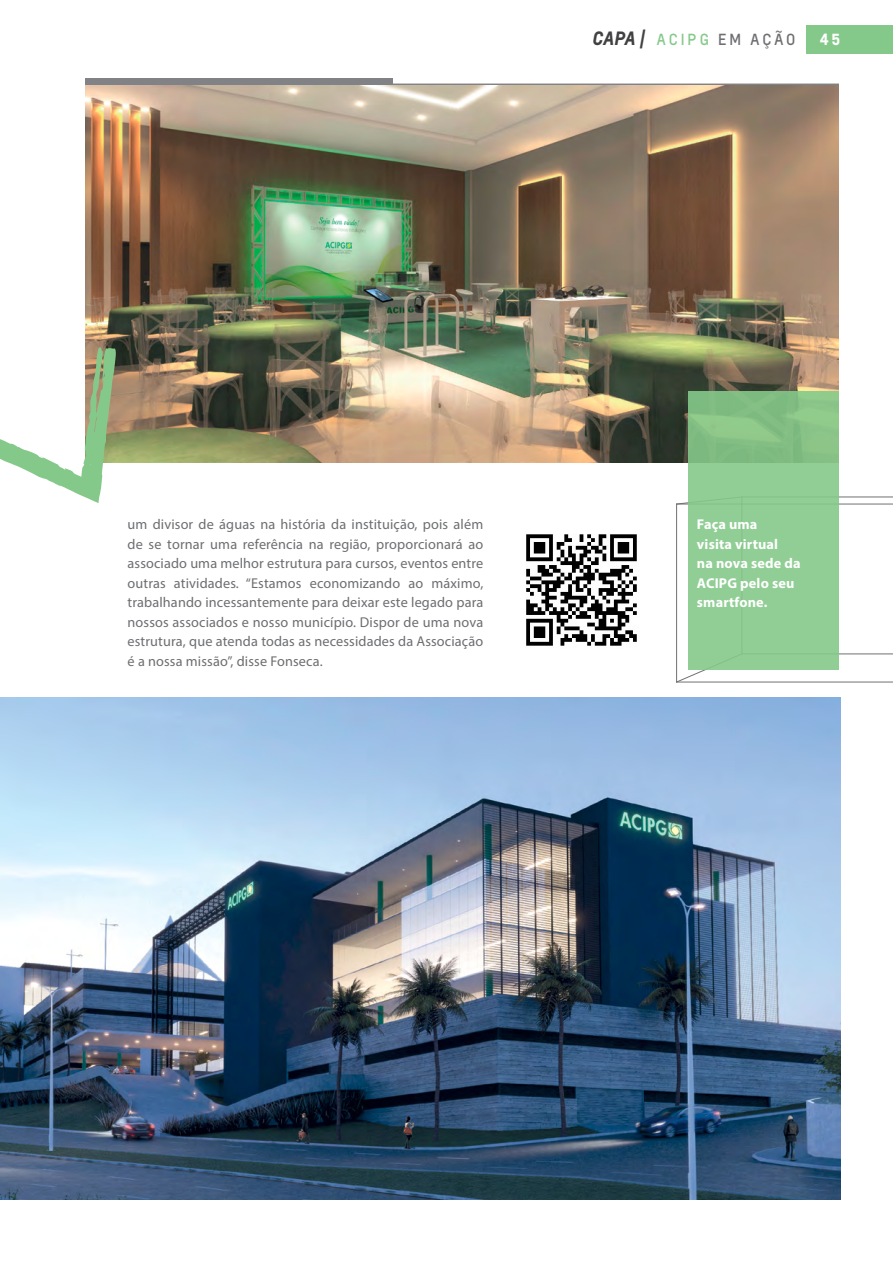
<style>
.page{position:relative;width:893px;height:1263px;background:#fff}
.page>*{position:absolute;margin:0;border:0;box-sizing:border-box;transform-origin:0 0}
.t1{font:italic 700 18px "Louis";color:#414042}
.t2{font:15px "Louis";letter-spacing:.2em;color:#6d6e71}
.t3{font:700 15px "Louis";color:#fff}
.t4{font:14.25px/19.5px "Myriad Pro";letter-spacing:.01em;color:#6d6e71;text-align:justify}
.t5{font:700 14.25px/19.5px "Myriad Pro";letter-spacing:.01em;color:#fff}
.s1{color:#85c98a}
</style>
<div class="page">
<div style="left:806px;top:25px;width:87px;height:29px;background:#85c98a"></div>
<hr style="left:85px;top:84px;width:754px;height:1px;background:#808285">
<div style="left:85px;top:79px;width:307px;height:5px;background:#808285"></div>
<svg style="left:677px;top:653px;width:216px;height:29px"></svg>
<hr style="left:676px;top:503px;width:1px;height:179px;background:#6d6e71">
<svg style="left:682px;top:496px;width:211px;height:8px"></svg>
<hr style="left:676px;top:503px;width:66px;height:1px;background:#6d6e71">
<img style="left:0;top:697px;width:840px;height:502px">
<img style="left:85px;top:85px;width:754px;height:377px">
<img style="left:526px;top:534px;width:111px;height:112px">
<div style="left:689px;top:392px;width:150px;height:278px;background:linear-gradient(to bottom,#87c387,#94d29a)"></div>
<svg style="left:85px;top:334px;width:31px;height:129px;background:#9d8765"></svg>
<p class="t1" style="left:592px;top:27px;width:54px">CAPA |</p>
<p class="t2" style="left:657px;top:30px;width:140px"><span class="s1">ACIPG</span> EM AÇÃO</p>
<p class="t3" style="left:820px;top:29px;width:22px">45</p>
<p class="t4" style="left:128px;top:515px;width:357px">um divisor de águas na história da instituição, pois além de se tornar uma referência na região, proporcionará ao associado uma melhor estrutura para cursos, eventos entre outras atividades. “Estamos economizando ao máximo, trabalhando incessantemente para deixar este legado para nossos associados e nosso município. Dispor de uma nova estrutura, que atenda todas as necessidades da Associação é a nossa missão”, disse Fonseca.</p>
<p class="t5" style="left:697px;top:514px;width:105px">Faça uma<br>visita virtual<br>na nova sede da<br>ACIPG pelo seu smartfone.</p>
</div>
